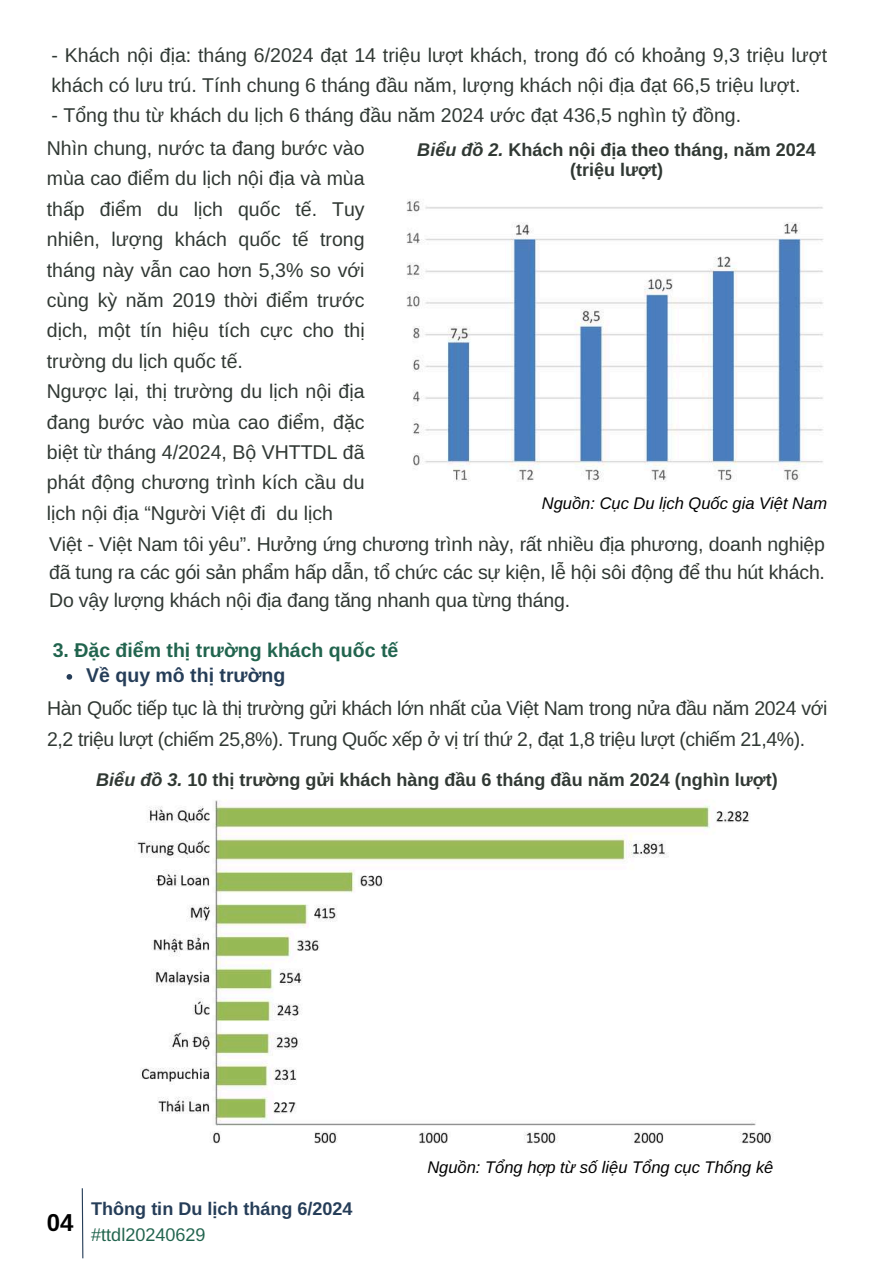
<style>
.page{position:relative;width:894px;height:1264px;background:#fff}
.page>*{position:absolute;margin:0;border:0;box-sizing:border-box;transform-origin:0 0}
.t1{font:700 24px "Libra Sans";color:#000}
.t2{font:19.5px/30.3px "Libra Sans";color:#303833}
.t3{font:19.5px/30.3px "Libra Sans";letter-spacing:-.02em;color:#303833}
.t4{font:700 19.5px "Libra Sans";color:#21644e}
.t5{font:700 19.5px "Libra Sans";color:#253d58}
.t6{font:700 18px/19.2px "Libra Sans";color:#303833;text-align:center}
.t7{font:700 18px "Libra Sans";color:#253d58}
.t8{font:18px "Libra Sans";color:#21644e}
.t9{font:italic 16.5px "Libra Sans";color:#000}
.s1{font-style:italic}
</style>
<div class="page">
<img style="left:134px;top:800px;width:639px;height:344px">
<img style="left:406px;top:201px;width:417px;height:281px">
<svg style="left:67px;top:674px;width:5px;height:5px"></svg>
<svg style="left:81px;top:1188px;width:3px;height:71px"></svg>
<p class="t2" style="left:51px;top:40px;width:777px">- Khách nội địa: tháng 6/2024 đạt 14 triệu lượt khách, trong đó có khoảng 9,3 triệu lượt khách có lưu trú. Tính chung 6 tháng đầu năm, lượng khách nội địa đạt 66,5 triệu lượt.</p>
<p class="t2" style="left:47px;top:99px;width:695px;line-height:32.7px">- Tổng thu từ khách du lịch 6 tháng đầu năm 2024 ước đạt 436,5 nghìn tỷ đồng.<br>Nhìn chung, nước ta đang bước vào</p>
<p class="t2" style="left:47px;top:163px;width:319px">mùa cao điểm du lịch nội địa và mùa thấp điểm du lịch quốc tế. Tuy nhiên, lượng khách quốc tế trong tháng này vẫn cao hơn 5,3% so với cùng kỳ năm 2019 thời điểm trước dịch, một tín hiệu tích cực cho thị trường du lịch quốc tế.<br>Ngược lại, thị trường du lịch nội địa đang bước vào mùa cao điểm, đặc biệt từ tháng 4/2024, Bộ VHTTDL đã phát động chương trình kích cầu du lịch nội địa “Người Việt đi du lịch</p>
<p class="t6" style="left:417px;top:141px;width:400px"><span class="s1">Biểu đồ 2.</span> Khách nội địa theo tháng, năm 2024 (triệu lượt)</p>
<p class="t9" style="left:541px;top:493px;width:286px">Nguồn: Cục Du lịch Quốc gia Việt Nam</p>
<p class="t2" style="left:49px;top:530px;width:777px;line-height:28.2px;text-align:justify">Việt - Việt Nam tôi yêu”. Hưởng ứng chương trình này, rất nhiều địa phương, doanh nghiệp đã tung ra các gói sản phẩm hấp dẫn, tổ chức các sự kiện, lễ hội sôi động để thu hút khách.<br>Do vậy lượng khách nội địa đang tăng nhanh qua từng tháng.</p>
<p class="t4" style="left:53px;top:639px;width:347px">3. Đặc điểm thị trường khách quốc tế</p>
<p class="t5" style="left:86px;top:664px;width:201px">Về quy mô thị trường</p>
<p class="t3" style="left:47px;top:693px;width:781px">Hàn Quốc tiếp tục là thị trường gửi khách lớn nhất của Việt Nam trong nửa đầu năm 2024 với<br>2,2 triệu lượt (chiếm 25,8%). Trung Quốc xếp ở vị trí thứ 2, đạt 1,8 triệu lượt (chiếm 21,4%).</p>
<p class="t6" style="left:96px;top:770px;width:682px"><span class="s1">Biểu đồ 3.</span> 10 thị trường gửi khách hàng đầu 6 tháng đầu năm 2024 (nghìn lượt)</p>
<p class="t1" style="left:47px;top:1208px;width:28px">04</p>
<p class="t7" style="left:91px;top:1198px;width:263px">Thông tin Du lịch tháng 6/2024</p>
<p class="t8" style="left:91px;top:1224px;width:116px">#ttdl20240629</p>
<p class="t9" style="left:427px;top:1158px;width:347px">Nguồn: Tổng hợp từ số liệu Tổng cục Thống kê</p>
</div>
